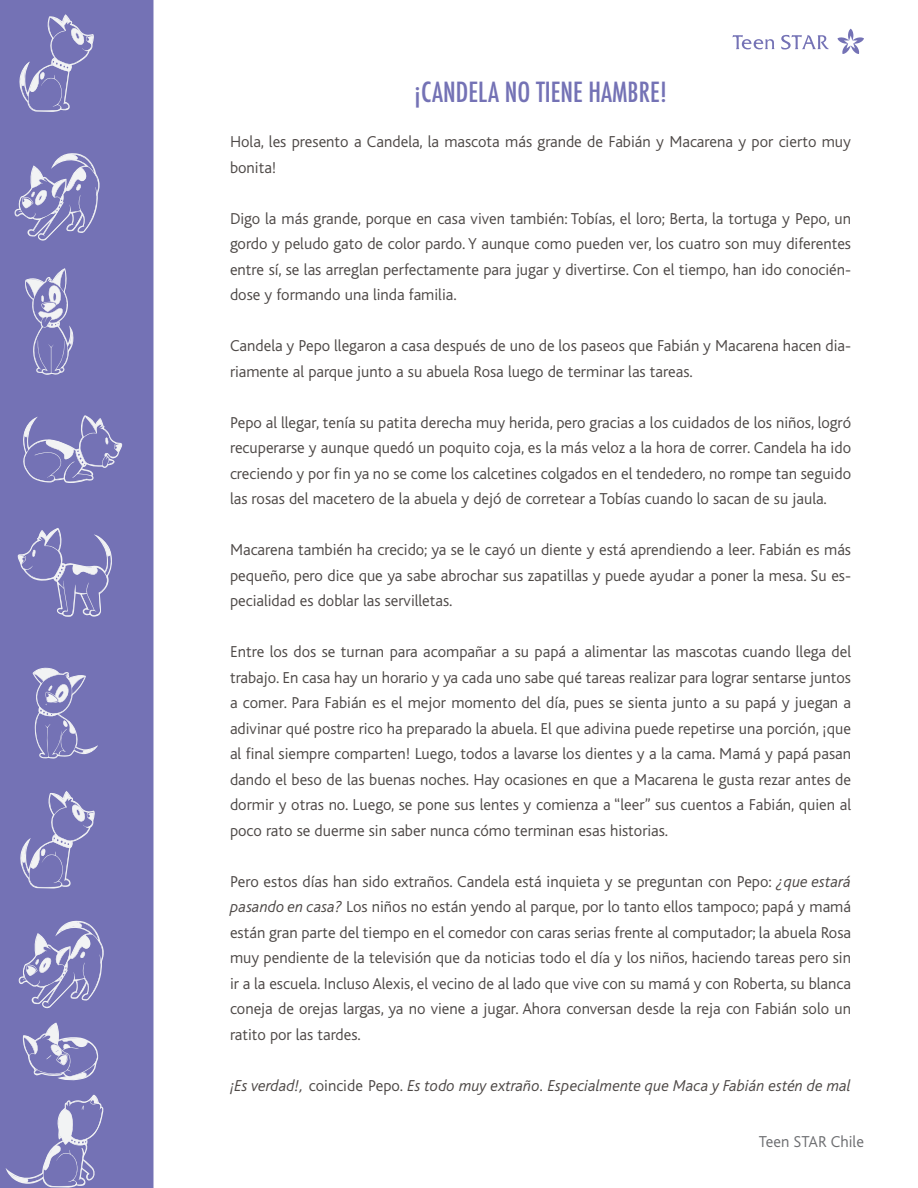
<style>
.page{position:relative;width:918px;height:1188px;background:#7472b5}
.page>*{position:absolute;margin:0;border:0;box-sizing:border-box;transform-origin:0 0}
.t1{font:500 condensed 27px "Futura";color:#7472b5}
.t2{font:300 16.5px/25.5px "Bliss";color:#4d4846;text-align:justify}
.t3{font:italic 300 16.5px "Bliss";color:#4d4846}
.t4{font:300 16.5px "Bliss";color:#6c6d70}
.s1{font-style:italic}
.s2{font-style:normal}
</style>
<div class="page">
<svg style="left:6px;top:1094px;width:97px;height:94px"></svg>
<svg style="left:14px;top:153px;width:86px;height:88px"></svg>
<svg style="left:25px;top:268px;width:49px;height:107px"></svg>
<svg style="left:19px;top:14px;width:75px;height:98px"></svg>
<svg style="left:23px;top:415px;width:99px;height:68px"></svg>
<svg style="left:23px;top:1022px;width:75px;height:59px"></svg>
<svg style="left:32px;top:667px;width:66px;height:92px"></svg>
<svg style="left:18px;top:528px;width:94px;height:89px"></svg>
<svg style="left:20px;top:791px;width:75px;height:98px"></svg>
<svg style="left:18px;top:921px;width:86px;height:87px"></svg>
<div style="left:153px;top:0;width:765px;height:1188px;background:#fff"></div>
<svg style="left:837px;top:29px;width:27px;height:25px"></svg>
<svg style="left:732px;top:35px;width:97px;height:15px"></svg>
<p class="t1" style="left:414px;top:75px;width:255px">¡CANDELA NO TIENE HAMBRE!</p>
<p class="t2" style="left:230px;top:129px;width:623px">Hola, les presento a Candela, la mascota más grande de Fabián y Macarena y por cierto muy bonita!</p>
<p class="t2" style="left:230px;top:206px;width:623px">Digo la más grande, porque en casa viven también: Tobías, el loro; Berta, la tortuga y Pepo, un gordo y peludo gato de color pardo. Y aunque como pueden ver, los cuatro son muy diferentes entre sí, se las arreglan perfectamente para jugar y divertirse. Con el tiempo, han ido conocién&shy;dose y formando una linda familia.</p>
<p class="t2" style="left:230px;top:333px;width:623px">Candela y Pepo llegaron a casa después de uno de los paseos que Fabián y Macarena hacen dia&shy;riamente al parque junto a su abuela Rosa luego de terminar las tareas.</p>
<p class="t2" style="left:230px;top:410px;width:623px">Pepo al llegar, tenía su patita derecha muy herida, pero gracias a los cuidados de los niños, logró recuperarse y aunque quedó un poquito coja, es la más veloz a la hora de correr. Candela ha ido creciendo y por fin ya no se come los calcetines colgados en el tendedero, no rompe tan seguido las rosas del macetero de la abuela y dejó de corretear a Tobías cuando lo sacan de su jaula.</p>
<p class="t2" style="left:230px;top:537px;width:623px">Macarena también ha crecido; ya se le cayó un diente y está aprendiendo a leer. Fabián es más pequeño, pero dice que ya sabe abrochar sus zapatillas y puede ayudar a poner la mesa. Su es&shy;pecialidad es doblar las servilletas.</p>
<p class="t2" style="left:230px;top:639px;width:623px">Entre los dos se turnan para acompañar a su papá a alimentar las mascotas cuando llega del trabajo. En casa hay un horario y ya cada uno sabe qué tareas realizar para lograr sentarse juntos a comer. Para Fabián es el mejor momento del día, pues se sienta junto a su papá y juegan a adivinar qué postre rico ha preparado la abuela. El que adivina puede repetirse una porción, ¡que al final siempre comparten! Luego, todos a lavarse los dientes y a la cama. Mamá y papá pasan dando el beso de las buenas noches. Hay ocasiones en que a Macarena le gusta rezar antes de dormir y otras no. Luego, se pone sus lentes y comienza a “leer” sus cuentos a Fabián, quien al poco rato se duerme sin saber nunca cómo terminan esas historias.</p>
<p class="t2" style="left:230px;top:869px;width:623px">Pero estos días han sido extraños. Candela está inquieta y se preguntan con Pepo: <span class="s1">¿que estará pasando en casa?</span> Los niños no están yendo al parque, por lo tanto ellos tampoco; papá y mamá están gran parte del tiempo en el comedor con caras serias frente al computador; la abuela Rosa muy pendiente de la televisión que da noticias todo el día y los niños, haciendo tareas pero sin ir a la escuela. Incluso Alexis, el vecino de al lado que vive con su mamá y con Roberta, su blanca coneja de orejas largas, ya no viene a jugar. Ahora conversan desde la reja con Fabián solo un ratito por las tardes.</p>
<p class="t3" style="left:230px;top:1077px;width:623px">¡Es verdad!, <span class="s2">coincide Pepo.</span> Es todo muy extraño. Especialmente que Maca y Fabián estén de mal</p>
<p class="t4" style="left:759px;top:1132px;width:107px">Teen STAR Chile</p>
</div>
